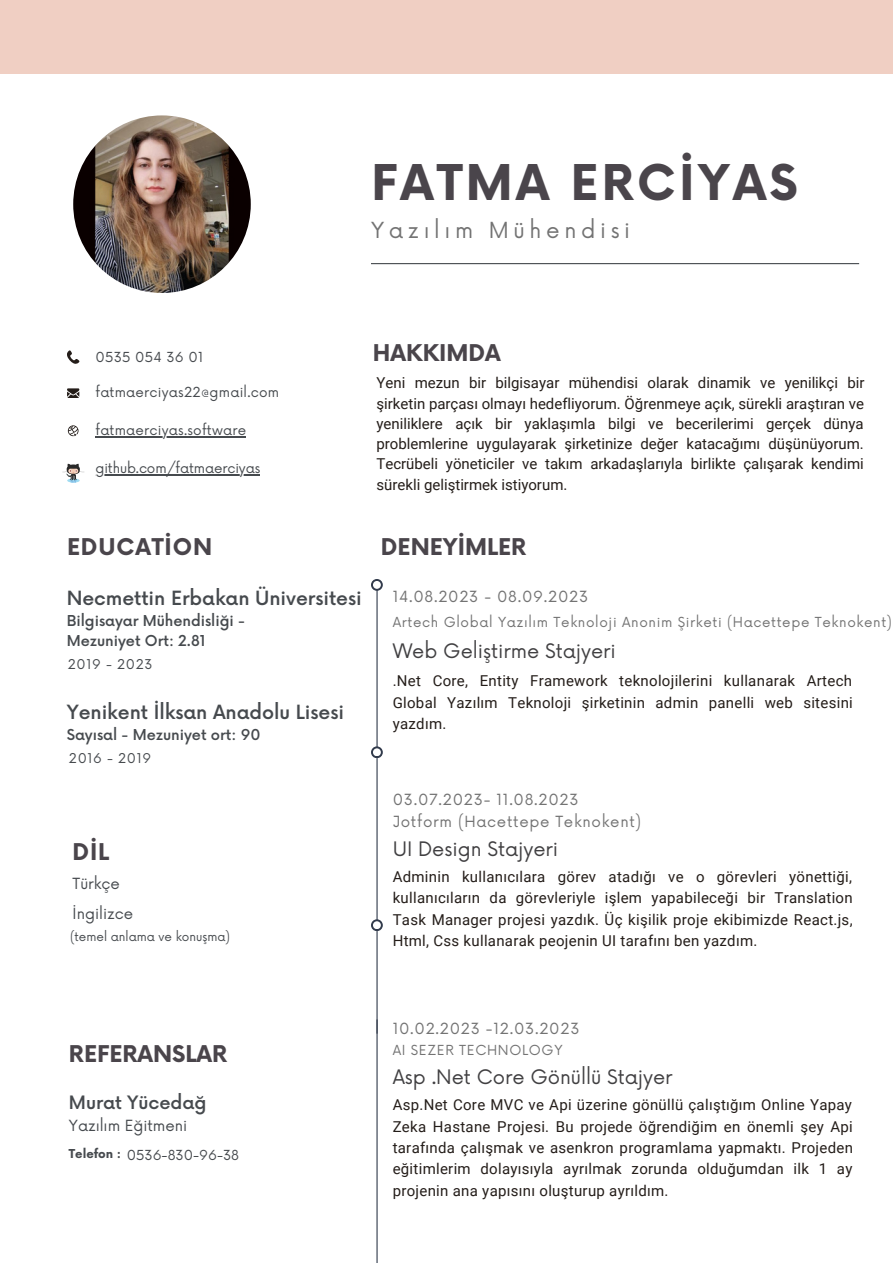
<style>
.page{position:relative;width:893px;height:1264px;background:#fff}
.page>*{position:absolute;margin:0;border:0;box-sizing:border-box;transform-origin:0 0}
.t1{font:700 48px "Now";letter-spacing:.07em;color:#4a454b}
.t2{font:700 22.5px "Now";color:#4a454b}
.t3{font:700 22.5px "Now";letter-spacing:.04em;color:#4a454b}
.t4{font:21.6px "Now";letter-spacing:.215em;color:#737373}
.t5{font:19.5px "Now";letter-spacing:-.005em;color:#414042}
.t6{font:500 19.05px "Now";letter-spacing:-.005em;color:#464a4e}
.t7{font:500 18px "Now";letter-spacing:-.005em;color:#464a4e}
.t8{font:15px/21.3px "Roboto";letter-spacing:.02em;color:#241d19;text-align:justify}
.t9{font:15px "Now";letter-spacing:.045em;color:#737373}
.t10{font:15px "Now";color:#464a4e}
.t11{font:500 14.7px/20.2px "Now";letter-spacing:-.005em;color:#464a4e}
.t12{font:13.5px "Now";letter-spacing:.05em;color:#737373}
.t13{font:13.5px "Now";letter-spacing:.015em;color:#464a4e}
.t14{font:13.5px "Now";letter-spacing:-.01em;color:#464a4e}
.t15{font:13.2px "Now";letter-spacing:.05em;color:#464a4e}
.t16{font:12px "Now";color:#464a4e}
.t17{font:700 12px "Now";color:#464a4e}
</style>
<div class="page">
<div style="left:0;top:0;width:892px;height:73px;background:#f0cfc3"></div>
<img style="left:73px;top:115px;width:178px;height:178px;border-radius:50%">
<svg style="left:67px;top:350px;width:12px;height:14px"></svg>
<svg style="left:68px;top:425px;width:10px;height:11px"></svg>
<svg style="left:67px;top:388px;width:12px;height:10px"></svg>
<hr style="left:371px;top:263px;width:488px;height:1px;background:#464a4e">
<hr style="left:376px;top:585px;width:1px;height:448px;background:#323b4c">
<svg style="left:371px;top:579px;width:12px;height:12px"></svg>
<div style="left:373px;top:581px;width:8px;height:8px;background:#fff;border-radius:50%"></div>
<svg style="left:371px;top:919px;width:12px;height:12px"></svg>
<div style="left:373px;top:921px;width:8px;height:8px;background:#fff;border-radius:50%"></div>
<svg style="left:371px;top:746px;width:12px;height:12px"></svg>
<div style="left:373px;top:748px;width:8px;height:8px;background:#fff;border-radius:50%"></div>
<svg style="left:62px;top:463px;width:22px;height:19px"></svg>
<hr style="left:95px;top:436px;width:151px;height:1px;background:#464a4e">
<hr style="left:95px;top:474px;width:165px;height:1px;background:#464a4e">
<hr style="left:376px;top:1019px;width:1px;height:243px;background:#323b4c">
<p class="t1" style="left:371px;top:156px;width:428px">FATMA ERCİYAS</p>
<p class="t4" style="left:371px;top:218px;width:257px">Yazılım Mühendi si</p>
<p class="t13" style="left:95px;top:349px;width:109px">0535 054 36 01</p>
<p class="t13" style="left:95px;top:385px;width:185px">fatmaerciyas22@gmai l.com</p>
<p class="t13" style="left:95px;top:423px;width:152px">fatmaerciyas.software</p>
<p class="t14" style="left:95px;top:460px;width:166px">github.com/fatmaerciyas</p>
<p class="t3" style="left:67px;top:534px;width:147px">EDUCATİON</p>
<p class="t6" style="left:67px;top:587px;width:293px">Necmettin Erbakan Üniversitesi</p>
<p class="t11" style="left:67px;top:611px;width:180px">Bilgisayar Mühendisliği -<br>Mezuniyet Ort: 2.81</p>
<p class="t15" style="left:68px;top:657px;width:86px">2019 - 2023</p>
<p class="t6" style="left:67px;top:702px;width:276px">Yenikent İlksan Anadolu Lisesi</p>
<p class="t11" style="left:67px;top:725px;width:195px">Sayısal - Mezuniyet ort: 90</p>
<p class="t15" style="left:69px;top:751px;width:84px">2016 - 2019</p>
<p class="t2" style="left:73px;top:839px;width:38px">DİL</p>
<p class="t10" style="left:73px;top:875px;width:49px">Türkçe</p>
<p class="t16" style="left:70px;top:929px;width:161px">(temel anlama ve konuşma)</p>
<p class="t10" style="left:73px;top:905px;width:62px">İngilizce</p>
<p class="t2" style="left:373px;top:340px;width:129px">HAKKIMDA</p>
<p class="t8" style="left:376px;top:373px;width:489px;line-height:20.2px">Yeni mezun bir bilgisayar mühendisi olarak dinamik ve yenilikçi bir şirketin parçası olmayı hedefliyorum. Öğrenmeye açık, sürekli araştıran ve yeniliklere açık bir yaklaşımla bilgi ve becerilerimi gerçek dünya problemlerine uygulayarak şirketinize değer katacağımı düşünüyorum.<br>Tecrübeli yöneticiler ve takım arkadaşlarıyla birlikte çalışarak kendimi sürekli geliştirmek istiyorum.</p>
<p class="t2" style="left:381px;top:534px;width:147px">DENEYİMLER</p>
<p class="t9" style="left:392px;top:587px;width:197px">14.08.2023 - 08.09.2023</p>
<p class="t12" style="left:392px;top:614px;width:501px">Artech Global Yazılım Teknoloji Anoni m Şi rketi (Hacettepe Teknokent)</p>
<p class="t5" style="left:392px;top:640px;width:221px">Web Gelişti rme Stajyeri</p>
<p class="t8" style="left:392px;top:670px;width:461px">.Net Core, Entity Framework teknolojilerini kullanarak Artech Global Yazılım Teknoloji şirketinin admin panelli web sitesini yazdım.</p>
<p class="t9" style="left:392px;top:791px;width:187px">03.07.2023- 11.08.2023</p>
<p class="t9" style="left:392px;top:813px;width:250px">Jotform (Hacettepe Teknokent)</p>
<p class="t5" style="left:392px;top:838px;width:164px">UI Design Stajyeri</p>
<p class="t8" style="left:392px;top:866px;width:461px">Adminin kullanıcılara görev atadığı ve o görevleri yönettiği, kullanıcıların da görevleriyle işlem yapabileceği bir Translation Task Manager projesi yazdık. Üç kişilik proje ekibimizde React.js, Html, Css kullanarak peojenin UI tarafını ben yazdım.</p>
<p class="t2" style="left:69px;top:1041px;width:160px">REFERANSLAR</p>
<p class="t7" style="left:69px;top:1092px;width:139px">Murat Yücedağ</p>
<p class="t10" style="left:69px;top:1117px;width:117px">Yazılım Eğitmeni</p>
<p class="t17" style="left:69px;top:1147px;width:54px">Telefon :</p>
<p class="t13" style="left:127px;top:1147px;width:114px">0536-830-96-38</p>
<p class="t9" style="left:392px;top:1019px;width:188px">10.02.2023 -12.03.2023</p>
<p class="t12" style="left:392px;top:1042px;width:171px">AI SEZER TECHNOLOGY</p>
<p class="t5" style="left:392px;top:1066px;width:281px">Asp .Net Core Gönüllü Stajyer</p>
<p class="t8" style="left:392px;top:1094px;width:462px">Asp.Net Core MVC ve Api üzerine gönüllü çalıştığım Online Yapay Zeka Hastane Projesi. Bu projede öğrendiğim en önemli şey Api tarafında çalışmak ve asenkron programlama yapmaktı. Projeden eğitimlerim dolayısıyla ayrılmak zorunda olduğumdan ilk 1 ay projenin ana yapısını oluşturup ayrıldım.</p>
</div>
